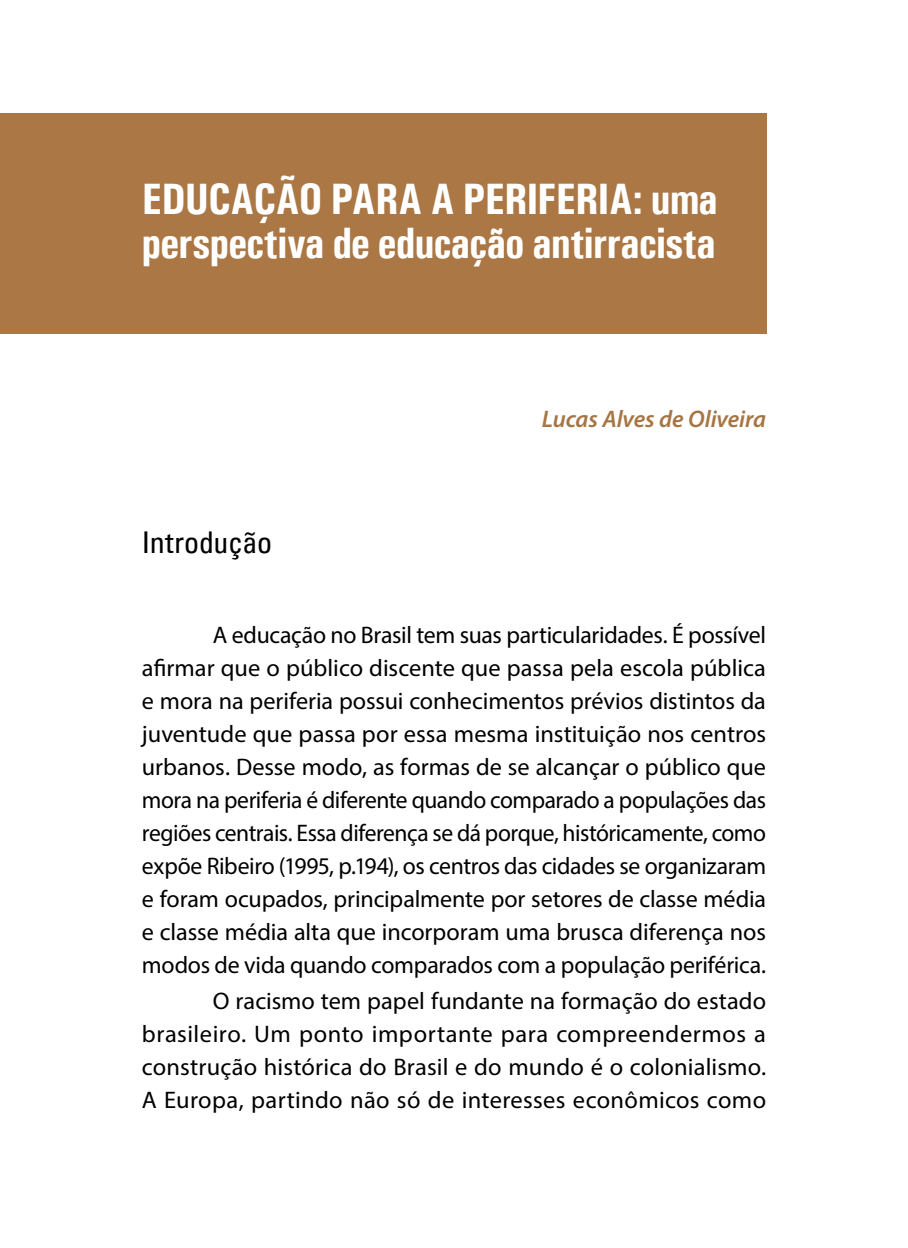
<style>
.page{position:relative;width:908px;height:1248px;background:#fff}
.page>*{position:absolute;margin:0;border:0;box-sizing:border-box;transform-origin:0 0}
.t1{font:700 44px/44px "Univers Condensed";letter-spacing:-.02em;color:#fff}
.t2{font:condensed 30px "Univers";letter-spacing:-.01em;color:#000}
.t3{font:24px/33px "Myriad Pro";color:#000;text-align:justify}
.t4{font:italic 600 24px "Myriad Pro";letter-spacing:-.005em;color:#a77544}
</style>
<div class="page">
<div style="left:0;top:113px;width:765px;height:221px;background:#aa7745"></div>
<h1 class="t1" style="left:142px;top:177px;width:577px">EDUCAÇÃO PARA A PERIFERIA: uma perspectiva de educação antirracista</h1>
<p class="t2" style="left:142px;top:523px;width:132px">Introdução</p>
<p class="t4" style="left:541px;top:404px;width:226px">Lucas Alves de Oliveira</p>
<p class="t3" style="left:142px;top:618px;width:625px;text-indent:71px">A educação no Brasil tem suas particularidades. É possível afirmar que o público discente que passa pela escola pública e mora na periferia possui conhecimentos prévios distintos da juventude que passa por essa mesma instituição nos centros urbanos. Desse modo, as formas de se alcançar o público que mora na periferia é diferente quando comparado a populações das regiões centrais. Essa diferença se dá porque, históricamente, como expõe Ribeiro (1995, p.194), os centros das cidades se organizaram e foram ocupados, principalmente por setores de classe média e classe média alta que incorporam uma brusca diferença nos modos de vida quando comparados com a população periférica.</p>
<p class="t3" style="left:142px;top:984px;width:625px;text-indent:71px">O racismo tem papel fundante na formação do estado brasileiro. Um ponto importante para compreendermos a construção histórica do Brasil e do mundo é o colonialismo.<br>A Europa, partindo não só de interesses econômicos como</p>
</div>
